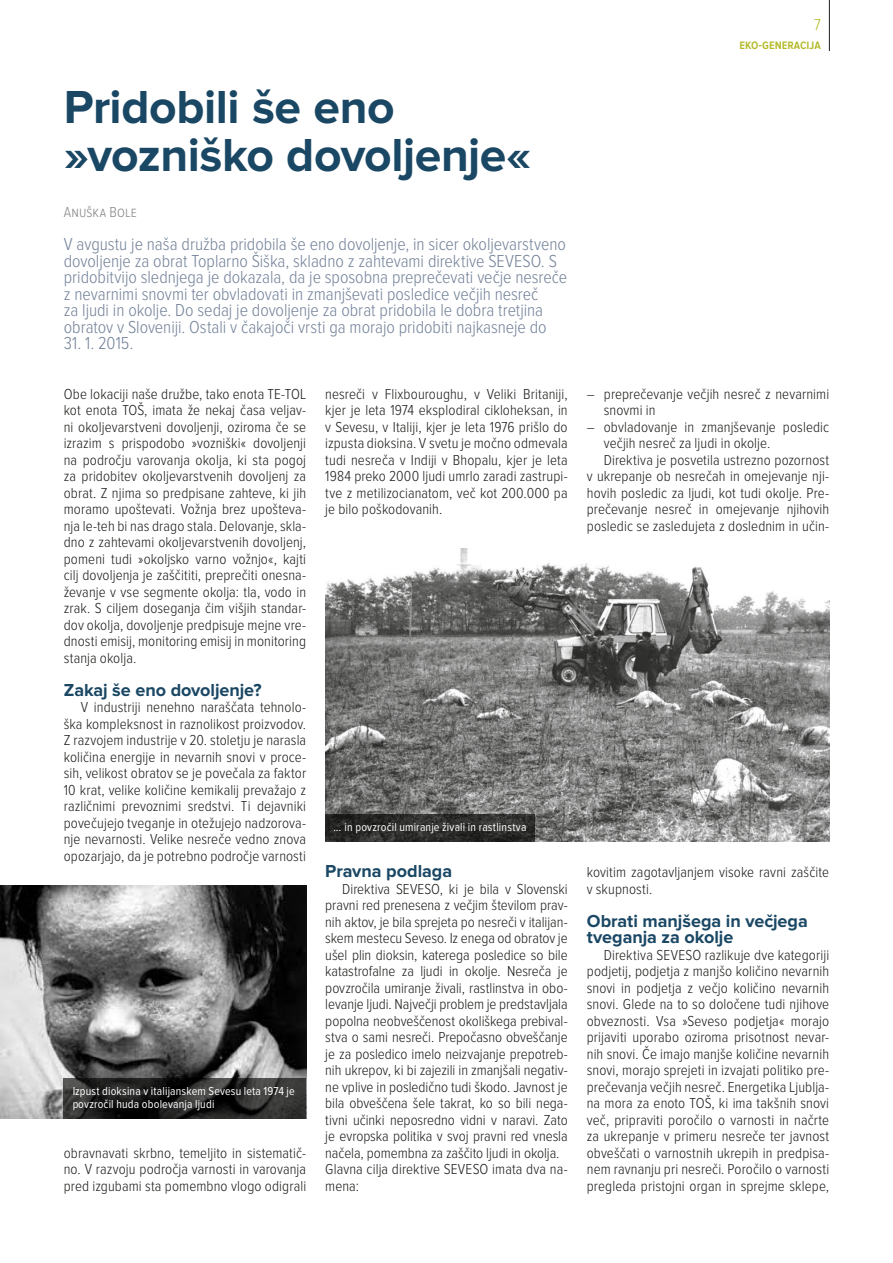
<style>
.page{position:relative;width:893px;height:1263px;background:#fff}
.page>*{position:absolute;margin:0;border:0;box-sizing:border-box;transform-origin:0 0}
.t1{font:700 48px/48px "Proxima Nova";letter-spacing:-.01em;color:#1a4764}
.t2{font:300 18px/16.5px "Proxima Nova Cond";letter-spacing:-.005em;color:#738299}
.t3{font:700 18px/16.5px "Proxima Nova";letter-spacing:-.005em;color:#1a4764}
.t4{font:300 16.5px "Proxima Nova Cond";color:#b3b925}
.t5{font:300 15px/16.5px "Proxima Nova Cond";letter-spacing:.005em;color:#1d1d1b;text-align:justify}
.t6{font:300 15px "Proxima Nova Cond";letter-spacing:.01em;color:#878787}
.t7{font:600 13.5px "Proxima Nova Cond";color:#b3b925}
.t8{font:12px/13.5px "Proxima Nova Cond";letter-spacing:.015em;color:#fff}
</style>
<div class="page">
<hr style="left:829px;top:0;width:1px;height:51px;background:#1d1d1b">
<img style="left:325px;top:549px;width:504px;height:292px">
<img style="left:0;top:885px;width:306px;height:234px">
<svg style="left:64px;top:1078px;width:242px;height:41px;background:#252524"></svg>
<svg style="left:325px;top:814px;width:210px;height:27px;background:#2c2c2b"></svg>
<h1 class="t1" style="left:64px;top:85px;width:469px">Pridobili še eno »vozniško dovoljenje«</h1>
<p class="t6" style="left:64px;top:205px;width:75px">Anuška Bole</p>
<p class="t2" style="left:64px;top:237px;width:505px">V avgustu je naša družba pridobila še eno dovoljenje, in sicer okoljevarstveno dovoljenje za obrat Toplarno Šiška, skladno z zahtevami direktive SEVESO. S pridobitvijo slednjega je dokazala, da je sposobna preprečevati večje nesreče z nevarnimi snovmi ter obvladovati in zmanjševati posledice večjih nesreč<br>za ljudi in okolje. Do sedaj je dovoljenje za obrat pridobila le dobra tretjina obratov v Sloveniji. Ostali v čakajoči vrsti ga morajo pridobiti najkasneje do</p>
<p class="t2" style="left:64px;top:336px;width:71px">31. 1. 2015.</p>
<p class="t5" style="left:64px;top:386px;width:245px">Obe lokaciji naše družbe, tako enota TE-TOL kot enota TOŠ, imata že nekaj časa veljav&shy;ni okoljevarstveni dovoljenji, oziroma če se izrazim s prispodobo »vozniški« dovoljenji na področju varovanja okolja, ki sta pogoj za pridobitev okoljevarstvenih dovoljenj za obrat. Z njima so predpisane zahteve, ki jih moramo upoštevati. Vožnja brez upošteva&shy;nja le-teh bi nas drago stala. Delovanje, skla&shy;dno z zahtevami okoljevarstvenih dovoljenj, pomeni tudi »okoljsko varno vožnjo«, kajti cilj dovoljenja je zaščititi, preprečiti onesna&shy;ževanje v vse segmente okolja: tla, vodo in zrak. S ciljem doseganja čim višjih standar&shy;dov okolja, dovoljenje predpisuje mejne vre&shy;dnosti emisij, monitoring emisij in monitoring stanja okolja.</p>
<p class="t3" style="left:64px;top:682px;width:199px">Zakaj še eno dovoljenje?</p>
<p class="t5" style="left:64px;top:699px;width:244px;text-indent:17px">V industriji nenehno naraščata tehnolo&shy;ška kompleksnost in raznolikost proizvodov.<br>Z razvojem industrije v 20. stoletju je narasla količina energije in nevarnih snovi v proce&shy;sih, velikost obratov se je povečala za faktor 10 krat, velike količine kemikalij prevažajo z različnimi prevoznimi sredstvi. Ti dejavniki povečujejo tveganje in otežujejo nadzorova&shy;nje nevarnosti. Velike nesreče vedno znova opozarjajo, da je potrebno področje varnosti</p>
<p class="t8" style="left:72px;top:1084px;width:224px">Izpust dioksina v italijanskem Sevesu leta 1974 je povzročil huda obolevanja ljudi</p>
<p class="t5" style="left:64px;top:1145px;width:244px">obravnavati skrbno, temeljito in sistematič&shy;no. V razvoju področja varnosti in varovanja pred izgubami sta pomembno vlogo odigrali</p>
<p class="t5" style="left:325px;top:386px;width:244px">nesreči v Flixbouroughu, v Veliki Britaniji, kjer je leta 1974 eksplodiral cikloheksan, in v Sevesu, v Italiji, kjer je leta 1976 prišlo do izpusta dioksina. V svetu je močno odmevala tudi nesreča v Indiji v Bhopalu, kjer je leta 1984 preko 2000 ljudi umrlo zaradi zastrupi&shy;tve z metilizocianatom, več kot 200.000 pa je bilo poškodovanih.</p>
<p class="t8" style="left:334px;top:820px;width:194px">… in povzročil umiranje živali in rastlinstva</p>
<p class="t3" style="left:325px;top:864px;width:128px">Pravna podlaga</p>
<p class="t5" style="left:325px;top:881px;width:244px;text-align:left;text-indent:17px">Direktiva SEVESO, ki je bila v Slovenski pravni red prenesena z večjim številom prav&shy;nih aktov, je bila sprejeta po nesreči v italijan&shy;skem mestecu Seveso. Iz enega od obratov je ušel plin dioksin, katerega posledice so bile katastrofalne za ljudi in okolje. Nesreča je povzročila umiranje živali, rastlinstva in obo&shy;levanje ljudi. Največji problem je predstavljala popolna neobveščenost okoliškega prebival&shy;stva o sami nesreči. Prepočasno obveščanje je za posledico imelo neizvajanje prepotreb&shy;nih ukrepov, ki bi zajezili in zmanjšali negativ&shy;ne vplive in posledično tudi škodo. Javnost je bila obveščena šele takrat, ko so bili nega&shy;tivni učinki neposredno vidni v naravi. Zato je evropska politika v svoj pravni red vnesla načela, pomembna za zaščito ljudi in okolja.<br>Glavna cilja direktive SEVESO imata dva na&shy;mena:</p>
<p class="t4" style="left:814px;top:17px;width:8px">7</p>
<p class="t7" style="left:740px;top:38px;width:83px">eko-generacija</p>
<p class="t5" style="left:604px;top:386px;width:227px;text-indent:-17px">– preprečevanje večjih nesreč z nevarnimi snovmi in</p>
<p class="t5" style="left:587px;top:419px;width:244px">– obvladovanje in zmanjševanje posledic</p>
<p class="t5" style="left:604px;top:435px;width:168px">večjih nesreč za ljudi in okolje.</p>
<p class="t5" style="left:604px;top:452px;width:227px">Direktiva je posvetila ustrezno pozornost</p>
<p class="t5" style="left:587px;top:468px;width:244px">v ukrepanje ob nesrečah in omejevanje nji-</p>
<p class="t5" style="left:587px;top:485px;width:244px">hovih posledic za ljudi, kot tudi okolje. Pre-</p>
<p class="t5" style="left:587px;top:501px;width:244px">prečevanje nesreč in omejevanje njihovih</p>
<p class="t5" style="left:587px;top:518px;width:244px">posledic se zasledujeta z doslednim in učin-</p>
<p class="t5" style="left:587px;top:864px;width:244px">kovitim zagotavljanjem visoke ravni zaščite v skupnosti.</p>
<p class="t3" style="left:587px;top:913px;width:223px">Obrati manjšega in večjega tveganja za okolje</p>
<p class="t5" style="left:587px;top:947px;width:244px;text-indent:17px">Direktiva SEVESO razlikuje dve kategoriji podjetij, podjetja z manjšo količino nevarnih snovi in podjetja z večjo količino nevarnih snovi. Glede na to so določene tudi njihove obveznosti. Vsa »Seveso podjetja« morajo prijaviti uporabo oziroma prisotnost nevar&shy;nih snovi. Če imajo manjše količine nevarnih snovi, morajo sprejeti in izvajati politiko pre&shy;prečevanja večjih nesreč. Energetika Ljublja&shy;na mora za enoto TOŠ, ki ima takšnih snovi več, pripraviti poročilo o varnosti in načrte za ukrepanje v primeru nesreče ter javnost obveščati o varnostnih ukrepih in predpisa&shy;nem ravnanju pri nesreči. Poročilo o varnosti pregleda pristojni organ in sprejme sklepe,</p>
</div>
